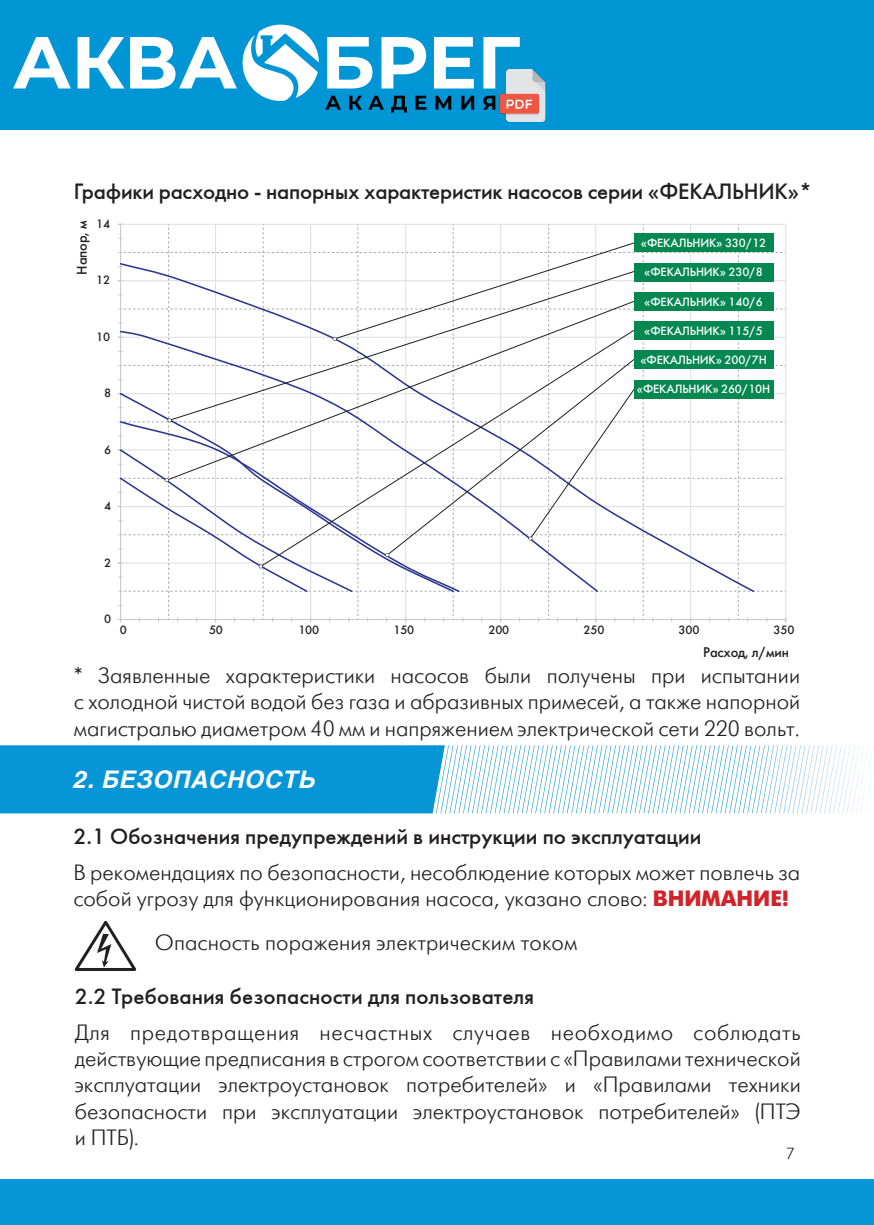
<style>
.page{position:relative;width:874px;height:1225px;background:#fff}
.page>*{position:absolute;margin:0;border:0;box-sizing:border-box;transform-origin:0 0}
.t1{font:italic 700 24px "Helios";letter-spacing:.03em;color:#fff}
.t2{font:22px/26.4px "Futuris Light C";color:#231f20;text-align:justify}
.t3{font:22px "Futuris C";color:#231f20}
.t4{font:16px "Futuris Light C";color:#231f20}
.t5{font:14px "Futuris C";letter-spacing:-.015em;color:#211e1e}
.t6{font:12px "Futuris C";letter-spacing:-.015em;color:#fff}
.t7{font:12px "Futuris C";letter-spacing:-.015em;color:#211e1e}
.s1{font-family:"Futuris C";font-weight:700;color:#d1232a}
</style>
<div class="page">
<div style="left:0;top:1179px;width:873px;height:46px;background:#0696d7"></div>
<svg style="left:118px;top:224px;width:668px;height:398px"></svg>
<div style="left:633px;top:234px;width:139px;height:18px;background:#058752"></div>
<div style="left:633px;top:263px;width:139px;height:18px;background:#058752"></div>
<div style="left:633px;top:292px;width:139px;height:18px;background:#058752"></div>
<div style="left:633px;top:321px;width:139px;height:19px;background:#058752"></div>
<div style="left:633px;top:351px;width:139px;height:18px;background:#058752"></div>
<div style="left:633px;top:380px;width:139px;height:18px;background:#058752"></div>
<svg style="left:503px;top:745px;width:368px;height:68px"></svg>
<div style="left:0;top:745px;width:444px;height:68px;background:#0696d7"></div>
<svg style="left:74px;top:920px;width:63px;height:51px"></svg>
<div style="left:0;top:3px;width:873px;height:127px;background:#0096d6"></div>
<div style="left:0;top:0;width:873px;height:127px;background:#0096d6"></div>
<svg style="left:13px;top:24px;width:532px;height:98px"></svg>
<img style="left:496px;top:69px;width:50px;height:52px">
<p class="t3" style="left:74px;top:178px;width:739px">Графики расходно - напорных характеристик насосов серии «ФЕКАЛЬНИК»*</p>
<p class="t5" style="left:73px;top:275px;width:55px;rotate:-90deg">Напор, м</p>
<p class="t7" style="left:96px;top:216px;width:15px">14</p>
<p class="t7" style="left:96px;top:273px;width:15px">12</p>
<p class="t7" style="left:96px;top:329px;width:15px">10</p>
<p class="t7" style="left:104px;top:386px;width:9px">8</p>
<p class="t7" style="left:104px;top:442px;width:9px">6</p>
<p class="t7" style="left:104px;top:499px;width:9px">4</p>
<p class="t6" style="left:640px;top:236px;width:127px">«ФЕКАЛЬНИК» 330/12</p>
<p class="t6" style="left:644px;top:265px;width:120px">«ФЕКАЛЬНИК» 230/8</p>
<p class="t6" style="left:644px;top:294px;width:120px">«ФЕКАЛЬНИК» 140/6</p>
<p class="t6" style="left:644px;top:323px;width:120px">«ФЕКАЛЬНИК» 115/5</p>
<p class="t6" style="left:640px;top:352px;width:128px">«ФЕКАЛЬНИК» 200/7Н</p>
<p class="t6" style="left:636px;top:382px;width:135px">«ФЕКАЛЬНИК» 260/10Н</p>
<p class="t7" style="left:104px;top:555px;width:9px">2</p>
<p class="t7" style="left:104px;top:612px;width:9px">0</p>
<p class="t7" style="left:120px;top:622px;width:9px">0</p>
<p class="t7" style="left:209px;top:622px;width:15px">50</p>
<p class="t7" style="left:298px;top:622px;width:22px">100</p>
<p class="t7" style="left:393px;top:622px;width:22px">150</p>
<p class="t7" style="left:488px;top:622px;width:22px">200</p>
<p class="t7" style="left:583px;top:622px;width:22px">250</p>
<p class="t7" style="left:678px;top:622px;width:22px">300</p>
<p class="t7" style="left:773px;top:622px;width:22px">350</p>
<p class="t5" style="left:703px;top:643px;width:87px">Расход, л/мин</p>
<p class="t2" style="left:74px;top:662px;width:727px">* Заявленные характеристики насосов были получены при испытании с холодной чистой водой без газа и абразивных примесей, а также напорной магистралью диаметром 40 мм и напряжением электрической сети 220 вольт.</p>
<p class="t1" style="left:73px;top:765px;width:244px">2. БЕЗОПАСНОСТЬ</p>
<p class="t3" style="left:73px;top:823px;width:629px">2.1 Обозначения предупреждений в инструкции по эксплуатации</p>
<p class="t2" style="left:73px;top:859px;width:728px">В рекомендациях по безопасности, несоблюдение которых может повлечь за собой угрозу для функционирования насоса, указано слово: <span class="s1">ВНИМАНИЕ!</span></p>
<p class="t2" style="left:155px;top:929px;width:424px">Опасность поражения электрическим током</p>
<p class="t3" style="left:75px;top:982px;width:460px">2.2 Требования безопасности для пользователя</p>
<p class="t2" style="left:75px;top:1019px;width:727px">Для предотвращения несчастных случаев необходимо соблюдать действующие предписания в строгом соответствии с «Правилами технической эксплуатации электроустановок потребителей» и «Правилами техники безопасности при эксплуатации электроустановок потребителей» (ПТЭ и ПТБ).</p>
<p class="t4" style="left:785px;top:1145px;width:10px">7</p>
</div>
